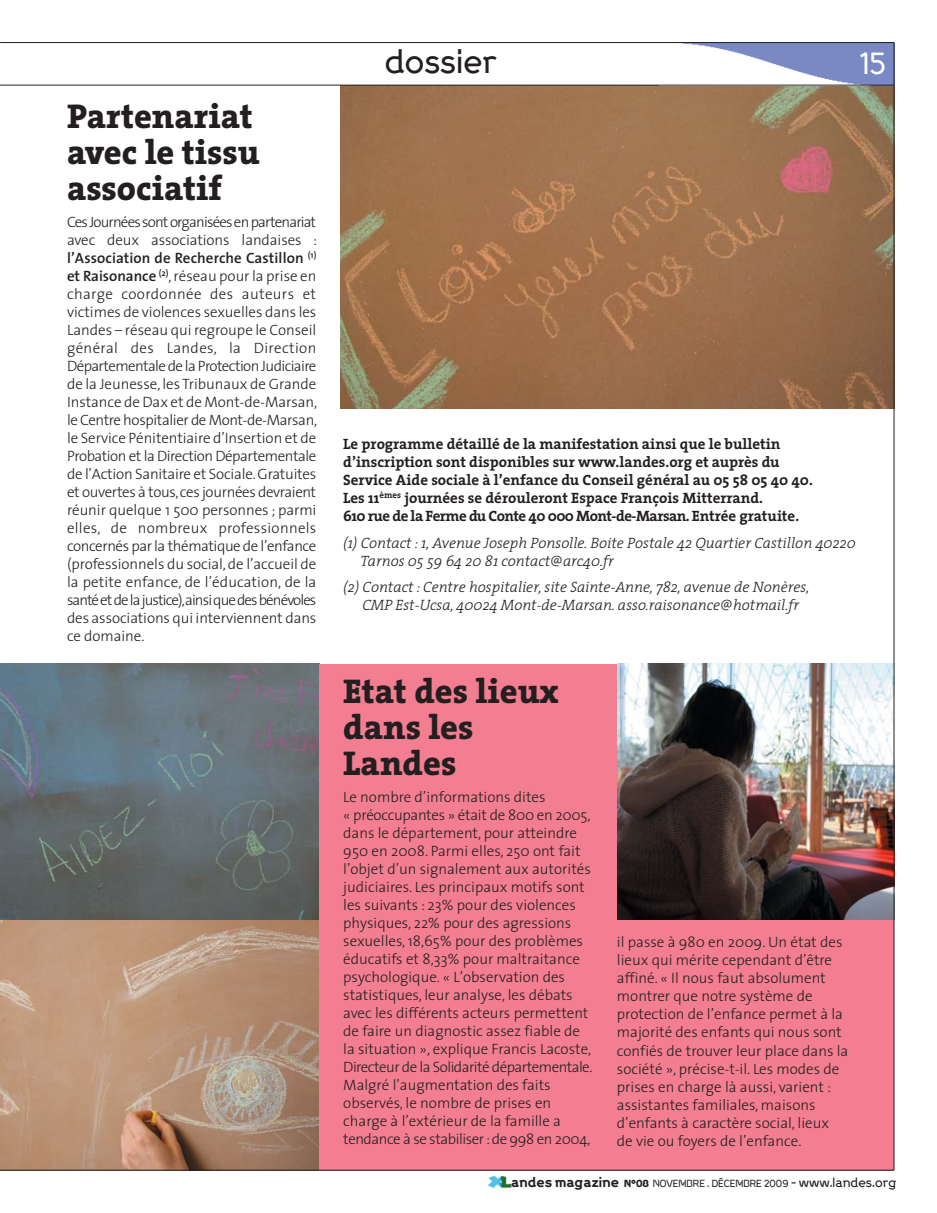
<style>
.page{position:relative;width:937px;height:1213px;background:#fff}
.page>*{position:absolute;margin:0;border:0;box-sizing:border-box;transform-origin:0 0}
.t1{font:800 34.5px/36px "The Serif";color:#231f20}
.t2{font:500 30px "Progress";color:#231f20}
.t3{font:500 27px "Progress";color:#fff}
.t4{font:300 15px/18px "The Sans";color:#231f20}
.t5{font:700 15px/18px "The Serif";color:#231f20}
.t6{font:italic 300 15px/18px "The Serif";color:#231f20}
.t7{font:500 9px "Progress";color:#231f20}
.s1{font-weight:600}
.s2{font-weight:700;font-size:12.75px}
.s3{font-weight:900}
.s4{font-size:11.85px}
</style>
<div class="page">
<img style="left:340px;top:86px;width:553px;height:322px">
<img style="left:0;top:918px;width:319px;height:251px">
<img style="left:0;top:663px;width:319px;height:255px">
<div style="left:319px;top:663px;width:574px;height:506px;background:#f37e91"></div>
<img style="left:617px;top:663px;width:276px;height:255px">
<img style="left:659px;top:43px;width:234px;height:42px">
<hr style="left:0;top:1169px;width:893px;height:1px;background:#231f20">
<img style="left:487px;top:1176px;width:25px;height:12px">
<hr style="left:0;top:42px;width:893px;height:1px;background:#231f20">
<hr style="left:0;top:85px;width:893px;height:1px;background:#231f20">
<hr style="left:893px;top:43px;width:1px;height:1126px;background:#231f20">
<h1 class="t1" style="left:67px;top:102px;width:194px">Partenariat avec le tissu associatif</h1>
<p class="t4" style="left:67px;top:214px;width:251px;text-align:justify">Ces Journées sont organisées en partenariat avec deux associations landaises : <span class="s1">l’Association de Recherche Castillon</span> <sup>(1) </sup><span class="s1">et Raisonance</span> <sup>(2)</sup>, réseau pour la prise en charge coordonnée des auteurs et victimes de violences sexuelles dans les Landes – réseau qui regroupe le Conseil général des Landes, la Direction Départementale de la Protection Judiciaire de la Jeunesse, les Tribunaux de Grande Instance de Dax et de Mont-de-Marsan, le Centre hospitalier de Mont-de-Marsan, le Service Pénitentiaire d’Insertion et de Probation et la Direction Départementale de l’Action Sanitaire et Sociale. Gratuites et ouvertes à tous, ces journées devraient réunir quelque 1 500 personnes ; parmi elles, de nombreux professionnels concernés par la thématique de l’enfance (professionnels du social, de l’accueil de la petite enfance, de l’éducation, de la santé et de la justice),ainsi que des bénévoles des associations qui interviennent dans ce domaine.</p>
<h2 class="t2" style="left:384px;top:49px;width:114px">dossier</h2>
<h3 class="t3" style="left:859px;top:53px;width:28px">15</h3>
<p class="t5" style="left:343px;top:436px;width:471px">Le programme détaillé de la manifestation ainsi que le bulletin d’inscription sont disponibles sur www.landes.org et auprès du Service Aide sociale à l’enfance du Conseil général au 05 58 05 40 40.<br>Les 11<sup>èmes</sup> journées se dérouleront Espace François Mitterrand.<br>610 rue de la Ferme du Conte 40 000 Mont-de-Marsan. Entrée gratuite.</p>
<p class="t6" style="left:360px;top:535px;width:496px;text-indent:-17px">(1) Contact : 1, Avenue Joseph Ponsolle. Boite Postale 42 Quartier Castillon 40220<br>Tarnos 05 59 64 20 81 contact@arc40.fr</p>
<p class="t6" style="left:343px;top:579px;width:467px;text-align:center">(2) Contact : Centre hospitalier, site Sainte-Anne, 782, avenue de Nonères,<br>CMP Est-Ucsa, 40024 Mont-de-Marsan. asso.raisonance@hotmail.fr</p>
<h1 class="t1" style="left:343px;top:676px;width:217px">Etat des lieux dans les<br>Landes</h1>
<p class="t4" style="left:343px;top:789px;width:251px">Le nombre d’informations dites<br>« préoccupantes » était de 800 en 2005, dans le département, pour atteindre 950 en 2008. Parmi elles, 250 ont fait l’objet d’un signalement aux autorités judiciaires. Les principaux motifs sont les suivants : 23% pour des violences physiques, 22% pour des agressions sexuelles, 18,65% pour des problèmes éducatifs et 8,33% pour maltraitance psychologique. « L’observation des statistiques, leur analyse, les débats avec les différents acteurs permettent de faire un diagnostic assez fiable de la situation », explique Francis Lacoste, Directeur de la Solidarité départementale.<br>Malgré l’augmentation des faits observés, le nombre de prises en charge à l’extérieur de la famille a tendance à se stabiliser : de 998 en 2004,</p>
<p class="t4" style="left:616px;top:934px;width:233px">il passe à 980 en 2009. Un état des lieux qui mérite cependant d’être affiné. « Il nous faut absolument montrer que notre système de protection de l’enfance permet à la majorité des enfants qui nous sont confiés de trouver leur place dans la société », précise-t-il. Les modes de prises en charge là aussi, varient : assistantes familiales, maisons d’enfants à caractère social, lieux de vie ou foyers de l’enfance.</p>
<p class="t7" style="left:511px;top:1179px;width:386px"><span class="s2">andes magazine</span> <span class="s3">N°08</span> NOVEMBRE . DÉCEMBRE 2009 <span class="s4">- www.landes.org</span></p>
</div>
